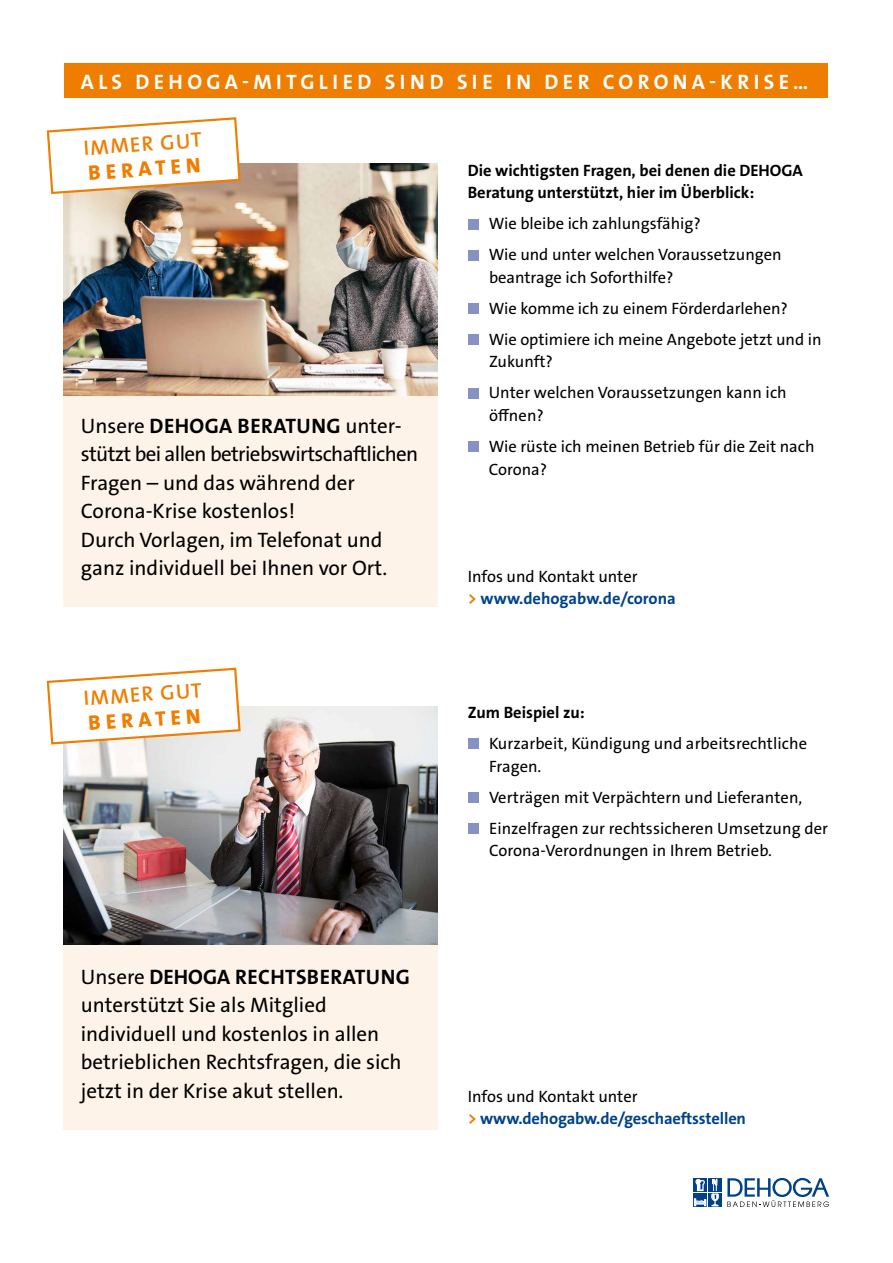
<style>
.page{position:relative;width:893px;height:1263px;background:#fff}
.page>*{position:absolute;margin:0;border:0;box-sizing:border-box;transform-origin:0 0}
.t1{font:21px/28.5px "The Sans Os F";color:#000}
.t2{font:700 21px "The Sans Os F";letter-spacing:.21em;color:#fff}
.t3{font:600 21px "The Sans Os F";color:#ef7d00}
.t4{font:800 21px "The Sans Os F";color:#ef7d00}
.t5{font:16.5px/31px "The Sans Os F";color:#000}
.t6{font:700 16.5px/22.5px "The Sans Os F";letter-spacing:-.01em;color:#004289}
.t7{font:700 16.5px/22.5px "The Sans Os F";color:#000}
.s1{font-weight:700}
.s2{font-weight:400;color:#000}
.s3{color:#ef7d00}
</style>
<div class="page">
<div style="left:64px;top:944px;width:374px;height:186px;background:#fef3e8"></div>
<div style="left:64px;top:395px;width:374px;height:212px;background:#fef3e8"></div>
<div style="left:468px;top:219px;width:10px;height:10px;background:#8693c2"></div>
<div style="left:468px;top:250px;width:10px;height:10px;background:#8693c2"></div>
<div style="left:468px;top:303px;width:10px;height:11px;background:#8693c2"></div>
<div style="left:468px;top:334px;width:10px;height:11px;background:#8693c2"></div>
<div style="left:468px;top:388px;width:10px;height:10px;background:#8693c2"></div>
<div style="left:468px;top:441px;width:10px;height:11px;background:#8693c2"></div>
<img style="left:64px;top:164px;width:374px;height:231px">
<img style="left:64px;top:706px;width:374px;height:238px">
<div style="left:468px;top:739px;width:10px;height:10px;background:#8693c2"></div>
<div style="left:468px;top:792px;width:10px;height:11px;background:#8693c2"></div>
<div style="left:468px;top:823px;width:10px;height:11px;background:#8693c2"></div>
<div style="left:693px;top:1178px;width:14px;height:14px;background:#004289"></div>
<div style="left:708px;top:1178px;width:14px;height:14px;background:#004289"></div>
<svg style="left:693px;top:1193px;width:14px;height:14px"></svg>
<div style="left:708px;top:1193px;width:14px;height:14px;background:#004289"></div>
<svg style="left:694px;top:1178px;width:25px;height:28px"></svg>
<svg style="left:727px;top:1178px;width:102px;height:29px"></svg>
<div style="left:64px;top:64px;width:764px;height:34px;background:#ef7d00"></div>
<svg style="left:46px;top:117px;width:196px;height:78px"></svg>
<svg style="left:46px;top:667px;width:196px;height:79px"></svg>
<p class="t2" style="left:81px;top:68px;width:729px">ALS DEHOGA-MITGLIED SIND SIE IN DER CORONA-KRISE…</p>
<p class="t3" style="left:83px;top:134px;width:120px;rotate:-4deg">IMMER GUT</p>
<p class="t4" style="left:88px;top:159px;width:114px;rotate:-4deg">BERATEN</p>
<p class="t1" style="left:81px;top:412px;width:339px">Unsere <span class="s1">DEHOGA BERATUNG</span> unter&shy;stützt bei allen betriebswirtschaftlichen<br>Fragen – und das während der<br>Corona-Krise kostenlos!<br>Durch Vorlagen, im Telefonat und ganz individuell bei Ihnen vor Ort.</p>
<p class="t3" style="left:83px;top:685px;width:120px;rotate:-4deg">IMMER GUT</p>
<p class="t4" style="left:88px;top:710px;width:114px;rotate:-4deg">BERATEN</p>
<p class="t1" style="left:81px;top:962px;width:331px">Unsere <span class="s1">DEHOGA RECHTSBERATUNG </span>unterstützt Sie als Mitglied individuell und kostenlos in allen betrieblichen Rechtsfragen, die sich jetzt in der Krise akut stellen.</p>
<p class="t7" style="left:468px;top:159px;width:337px">Die wichtigsten Fragen, bei denen die DEHOGA<br>Beratung unterstützt, hier im Überblick:</p>
<p class="t5" style="left:489px;top:208px;width:294px">Wie bleibe ich zahlungsfähig?<br>Wie und unter welchen Voraussetzungen</p>
<p class="t5" style="left:489px;top:262px;width:334px">beantrage ich Soforthilfe?<br>Wie komme ich zu einem Förderdarlehen?<br>Wie optimiere ich meine Angebote jetzt und in</p>
<p class="t5" style="left:489px;top:346px;width:299px">Zukunft?<br>Unter welchen Voraussetzungen kann ich</p>
<p class="t5" style="left:489px;top:400px;width:327px">öffnen?<br>Wie rüste ich meinen Betrieb für die Zeit nach</p>
<p class="t5" style="left:489px;top:453px;width:60px">Corona?</p>
<p class="t6" style="left:468px;top:565px;width:210px"><span class="s2">Infos und Kontakt unter<br></span><span class="s3">&gt;</span> www.dehogabw.de/corona</p>
<p class="t7" style="left:468px;top:702px;width:119px">Zum Beispiel zu:</p>
<p class="t5" style="left:489px;top:733px;width:320px;line-height:22.5px">Kurzarbeit, Kündigung und arbeitsrechtliche<br>Fragen.</p>
<p class="t5" style="left:489px;top:782px;width:340px">Verträgen mit Verpächtern und Lieferanten,<br>Einzelfragen zur rechtssicheren Umsetzung der</p>
<p class="t5" style="left:489px;top:835px;width:284px">Corona-Verordnungen in Ihrem Betrieb.</p>
<p class="t6" style="left:468px;top:1085px;width:280px"><span class="s2">Infos und Kontakt unter<br></span><span class="s3">&gt;</span> www.dehogabw.de/geschaeftsstellen</p>
</div>
